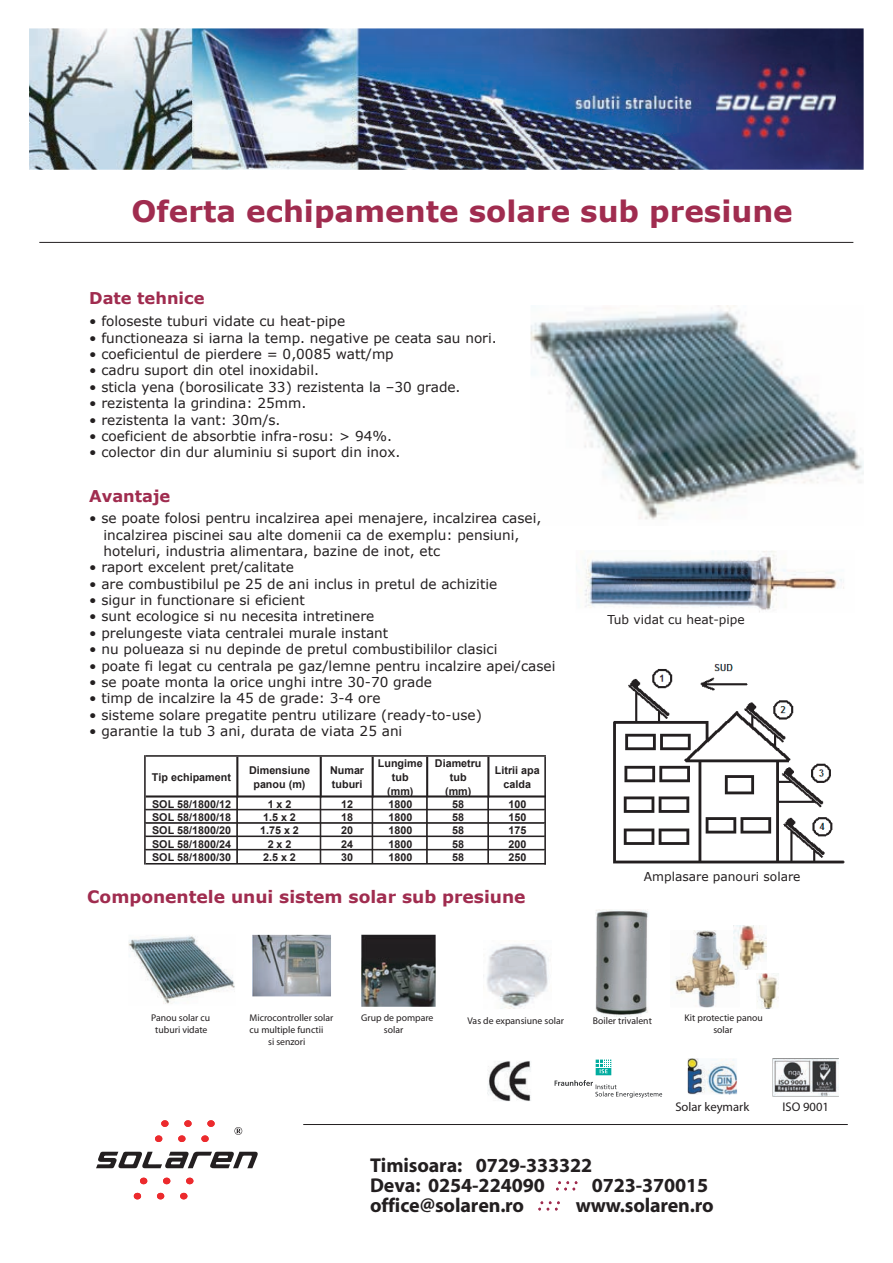
<style>
.page{position:relative;width:893px;height:1263px;background:#fff}
.page>*{position:absolute;margin:0;border:0;box-sizing:border-box;transform-origin:0 0}
.t1{font:700 29.4px "Verdana";color:#a02c4f}
.t2{font:700 20.1px "Myriad";letter-spacing:-.005em;color:#231f20}
.t3{font:700 17.1px "Verdana";color:#a02c4f}
.t4{font:700 16.2px "Verdana";color:#a02c4f}
.t5{font:13.65px/16.4px "Verdana";color:#231f20}
.t6{font:12.6px "Myriad";color:#231f20}
.t7{font:12.15px "Verdana";color:#231f20}
.t8{font:700 10.8px/13.8px "Arial";color:#231f20;text-align:center}
.t9{font:9.75px/11.7px "Myriad";color:#231f20;text-align:center}
</style>
<div class="page">
<img style="left:613px;top:664px;width:232px;height:200px">
<img style="left:530px;top:305px;width:334px;height:215px">
<img style="left:29px;top:28px;width:835px;height:142px">
<svg style="left:39px;top:242px;width:815px;height:1px"></svg>
<svg style="left:303px;top:1124px;width:545px;height:1px"></svg>
<svg style="left:96px;top:1152px;width:162px;height:16px"></svg>
<svg style="left:161px;top:1120px;width:8px;height:7px"></svg>
<svg style="left:184px;top:1120px;width:8px;height:7px"></svg>
<svg style="left:207px;top:1120px;width:8px;height:7px"></svg>
<svg style="left:155px;top:1135px;width:8px;height:7px"></svg>
<svg style="left:178px;top:1135px;width:8px;height:7px"></svg>
<svg style="left:201px;top:1135px;width:8px;height:7px"></svg>
<svg style="left:140px;top:1177px;width:8px;height:7px"></svg>
<svg style="left:163px;top:1177px;width:8px;height:7px"></svg>
<svg style="left:186px;top:1177px;width:8px;height:7px"></svg>
<svg style="left:133px;top:1192px;width:8px;height:8px"></svg>
<svg style="left:157px;top:1192px;width:8px;height:8px"></svg>
<svg style="left:180px;top:1192px;width:8px;height:8px"></svg>
<svg style="left:234px;top:1127px;width:8px;height:8px"></svg>
<img style="left:252px;top:935px;width:79px;height:61px">
<img style="left:128px;top:935px;width:107px;height:69px">
<img style="left:361px;top:935px;width:75px;height:72px">
<img style="left:595px;top:909px;width:54px;height:108px">
<img style="left:675px;top:930px;width:62px;height:77px">
<img style="left:757px;top:973px;width:22px;height:36px">
<img style="left:688px;top:1058px;width:49px;height:36px">
<img style="left:772px;top:1058px;width:67px;height:38px">
<svg style="left:596px;top:1073px;width:15px;height:2px"></svg>
<svg style="left:595px;top:1059px;width:17px;height:14px"></svg>
<svg style="left:554px;top:1080px;width:108px;height:18px"></svg>
<img style="left:487px;top:1061px;width:44px;height:40px">
<img style="left:580px;top:551px;width:264px;height:61px">
<svg style="left:538px;top:1201px;width:22px;height:9px"></svg>
<svg style="left:556px;top:1181px;width:21px;height:9px"></svg>
<img style="left:487px;top:944px;width:62px;height:65px">
<img style="left:733px;top:926px;width:33px;height:43px">
<hr style="left:236px;top:757px;width:2px;height:40px;background:#231f20">
<hr style="left:320px;top:757px;width:2px;height:40px;background:#231f20">
<hr style="left:372px;top:757px;width:2px;height:40px;background:#231f20">
<hr style="left:426px;top:757px;width:2px;height:40px;background:#231f20">
<hr style="left:487px;top:757px;width:2px;height:40px;background:#231f20">
<hr style="left:144px;top:755px;width:2px;height:109px;background:#231f20">
<hr style="left:544px;top:757px;width:2px;height:107px;background:#231f20">
<hr style="left:146px;top:755px;width:400px;height:2px;background:#231f20">
<hr style="left:146px;top:795px;width:400px;height:2px;background:#231f20">
<svg style="left:145px;top:797px;width:400px;height:67px"></svg>
<hr style="left:146px;top:849px;width:398px;height:1px;background:#231f20">
<hr style="left:146px;top:863px;width:400px;height:1px;background:#231f20">
<h1 class="t1" style="left:132px;top:192px;width:663px">Oferta echipamente solare sub presiune</h1>
<p class="t4" style="left:89px;top:287px;width:117px">Date tehnice</p>
<p class="t5" style="left:89px;top:313px;width:258px">• foloseste tuburi vidate cu heat-pipe</p>
<p class="t5" style="left:89px;top:330px;width:409px">• functioneaza si iarna la temp. negative pe ceata sau nori.</p>
<p class="t5" style="left:89px;top:346px;width:306px">• coeficientul de pierdere = 0,0085 watt/mp</p>
<p class="t5" style="left:89px;top:362px;width:231px">• cadru suport din otel inoxidabil.</p>
<p class="t5" style="left:89px;top:379px;width:373px">• sticla yena (borosilicate 33) rezistenta la –30 grade.</p>
<p class="t5" style="left:89px;top:395px;width:219px">• rezistenta la grindina: 25mm.</p>
<p class="t5" style="left:89px;top:412px;width:193px">• rezistenta la vant: 30m/s.</p>
<p class="t5" style="left:89px;top:428px;width:304px">• coeficient de absorbtie infra-rosu: &gt; 94%.</p>
<p class="t5" style="left:89px;top:444px;width:313px">• colector din dur aluminiu si suport din inox.</p>
<p class="t4" style="left:89px;top:485px;width:83px">Avantaje</p>
<p class="t5" style="left:104px;top:510px;width:439px;text-indent:-14px">• se poate folosi pentru incalzirea apei menajere, incalzirea casei, incalzirea piscinei sau alte domenii ca de exemplu: pensiuni, hoteluri, industria alimentara, bazine de inot, etc</p>
<p class="t5" style="left:89px;top:559px;width:206px">• raport excelent pret/calitate</p>
<p class="t5" style="left:89px;top:576px;width:410px">• are combustibilul pe 25 de ani inclus in pretul de achizitie</p>
<p class="t5" style="left:89px;top:592px;width:217px">• sigur in functionare si eficient</p>
<p class="t5" style="left:89px;top:608px;width:287px">• sunt ecologice si nu necesita intretinere</p>
<p class="t5" style="left:89px;top:625px;width:301px">• prelungeste viata centralei murale instant</p>
<p class="t5" style="left:89px;top:641px;width:410px">• nu polueaza si nu depinde de pretul combustibililor clasici</p>
<p class="t5" style="left:89px;top:658px;width:468px">• poate fi legat cu centrala pe gaz/lemne pentru incalzire apei/casei</p>
<p class="t5" style="left:89px;top:674px;width:344px">• se poate monta la orice unghi intre 30-70 grade</p>
<p class="t5" style="left:89px;top:690px;width:293px">• timp de incalzire la 45 de grade: 3-4 ore</p>
<p class="t5" style="left:89px;top:707px;width:394px">• sisteme solare pregatite pentru utilizare (ready-to-use)</p>
<p class="t5" style="left:89px;top:723px;width:315px">• garantie la tub 3 ani, durata de viata 25 ani</p>
<p class="t8" style="left:152px;top:771px;width:81px">Tip echipament</p>
<p class="t8" style="left:249px;top:764px;width:63px">Dimensiune panou (m)</p>
<p class="t8" style="left:330px;top:764px;width:36px;text-align:left">Numar tuburi</p>
<p class="t8" style="left:378px;top:757px;width:46px">Lungime tub (mm)</p>
<p class="t8" style="left:435px;top:757px;width:48px">Diametru tub<br>(mm)</p>
<p class="t8" style="left:495px;top:764px;width:46px">Litrii apa calda</p>
<p class="t8" style="left:152px;top:797px;width:80px">SOL 58/1800/12</p>
<p class="t8" style="left:268px;top:797px;width:25px">1x2</p>
<p class="t8" style="left:341px;top:797px;width:13px">12</p>
<p class="t8" style="left:388px;top:797px;width:25px">1800</p>
<p class="t8" style="left:452px;top:797px;width:13px">58</p>
<p class="t8" style="left:508px;top:797px;width:19px">100</p>
<p class="t8" style="left:152px;top:811px;width:80px">SOL 58/1800/18</p>
<p class="t8" style="left:263px;top:811px;width:34px">1.5 x 2</p>
<p class="t8" style="left:341px;top:811px;width:13px">18</p>
<p class="t8" style="left:388px;top:811px;width:25px">1800</p>
<p class="t8" style="left:452px;top:811px;width:13px">58</p>
<p class="t8" style="left:508px;top:811px;width:19px">150</p>
<p class="t8" style="left:152px;top:824px;width:80px">SOL 58/1800/20</p>
<p class="t8" style="left:260px;top:824px;width:40px">1.75 x 2</p>
<p class="t8" style="left:341px;top:824px;width:13px">20</p>
<p class="t8" style="left:388px;top:824px;width:25px">1800</p>
<p class="t8" style="left:452px;top:824px;width:13px">58</p>
<p class="t8" style="left:508px;top:824px;width:19px">175</p>
<p class="t8" style="left:152px;top:837px;width:80px">SOL 58/1800/24</p>
<p class="t8" style="left:268px;top:837px;width:25px">2x2</p>
<p class="t8" style="left:341px;top:837px;width:13px">24</p>
<p class="t8" style="left:388px;top:837px;width:25px">1800</p>
<p class="t8" style="left:452px;top:837px;width:13px">58</p>
<p class="t8" style="left:508px;top:837px;width:19px">200</p>
<p class="t8" style="left:152px;top:850px;width:80px">SOL 58/1800/30</p>
<p class="t8" style="left:263px;top:850px;width:34px">2.5 x 2</p>
<p class="t8" style="left:341px;top:850px;width:13px">30</p>
<p class="t8" style="left:388px;top:850px;width:25px">1800</p>
<p class="t8" style="left:452px;top:850px;width:13px">58</p>
<p class="t8" style="left:508px;top:850px;width:19px">250</p>
<p class="t3" style="left:87px;top:885px;width:440px">Componentele unui sistem solar sub presiune</p>
<p class="t7" style="left:607px;top:611px;width:139px">Tub vidat cu heat-pipe</p>
<p class="t7" style="left:644px;top:869px;width:158px">Amplasare panouri solare</p>
<p class="t9" style="left:151px;top:1012px;width:60px">Panou solar cu tuburi vidate</p>
<p class="t9" style="left:384px;top:1012px;width:51px;text-align:left;text-indent:-23px">Grup de pompare solar</p>
<p class="t9" style="left:468px;top:1016px;width:98px">Vas de expansiune solar</p>
<p class="t9" style="left:593px;top:1016px;width:61px">Boiler trivalent</p>
<p class="t9" style="left:684px;top:1012px;width:80px">Kit protectie panou solar</p>
<p class="t9" style="left:250px;top:1012px;width:85px">Microcontroller solar</p>
<p class="t9" style="left:250px;top:1024px;width:75px">cu multiple functii</p>
<p class="t9" style="left:268px;top:1036px;width:39px">si senzori</p>
<h2 class="t2" style="left:370px;top:1155px;width:224px">Timisoara: 0729-333322</h2>
<p class="t6" style="left:675px;top:1101px;width:75px">Solar keymark</p>
<p class="t6" style="left:782px;top:1101px;width:48px">ISO 9001</p>
<h2 class="t2" style="left:370px;top:1175px;width:176px">Deva: 0254-224090</h2>
<h2 class="t2" style="left:592px;top:1175px;width:118px">0723-370015</h2>
<h2 class="t2" style="left:370px;top:1195px;width:155px">office@solaren.ro</h2>
<h2 class="t2" style="left:576px;top:1195px;width:139px">www.solaren.ro</h2>
</div>
